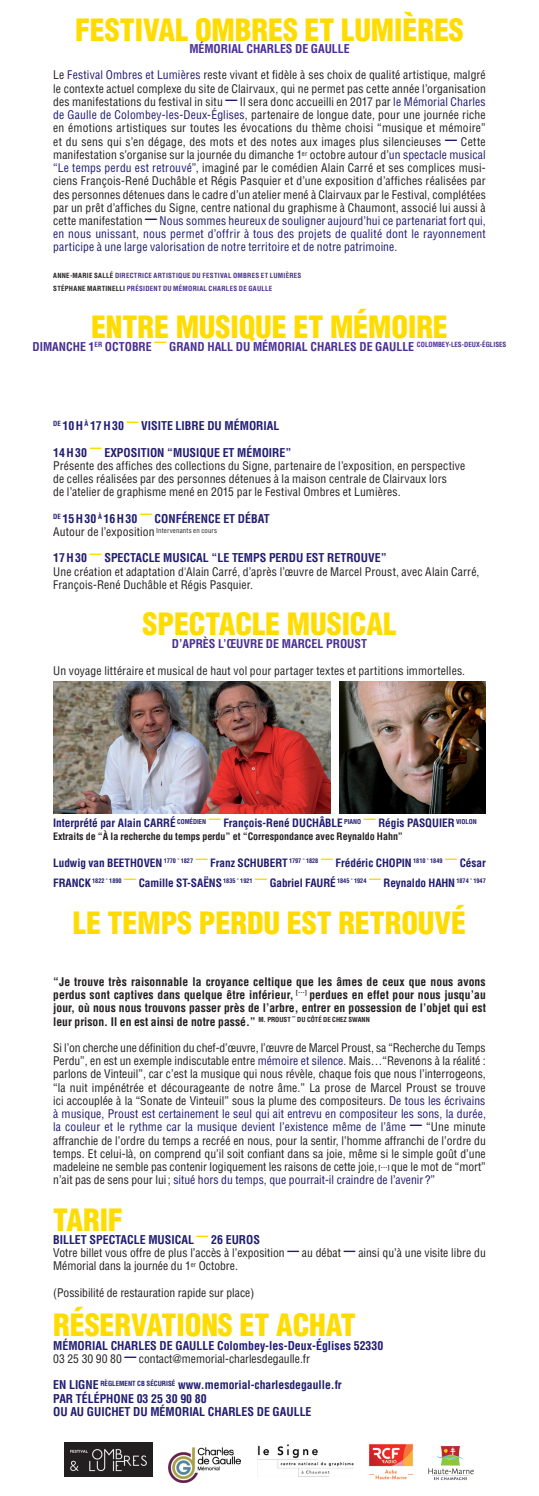
<style>
.page{position:relative;width:539px;height:1496px;background:#fff}
.page>*{position:absolute;margin:0;border:0;box-sizing:border-box;transform-origin:0 0}
.t1{font:900 condensed 30px "Helvetica";letter-spacing:-.005em;color:#ffdc01}
.t2{font:700 condensed 11.88px/13.2px "Helvetica";color:#201c70}
.t3{font:700 condensed 11.88px "Helvetica";color:#482e92}
.t4{font:condensed 11.62px/13.2px "Helvetica";letter-spacing:.01em;color:#231f20}
.t5{font:700 condensed 11.62px/13.2px "Helvetica";color:#231f20;text-align:justify}
.t6{font:700 condensed 11.62px "Helvetica";color:#201c70}
.t7{font:700 condensed 11.25px/19.9px "Helvetica";letter-spacing:-.005em;color:#201c70}
.t8{font:700 condensed 10px "Helvetica";letter-spacing:-.005em;color:#231f20}
.t9{font:700 condensed 6.88px/13.2px "Helvetica";letter-spacing:.035em;color:#482e92}
.s1{color:#201c70}
.s2{color:#231f20}
.s3{font-weight:700;font-size:6.75px}
.s4{font-size:11.88px}
</style>
<div class="page">
<img style="left:53px;top:682px;width:277px;height:131px">
<img style="left:339px;top:682px;width:146px;height:131px">
<img style="left:169px;top:1447px;width:72px;height:35px">
<img style="left:257px;top:1444px;width:96px;height:31px">
<img style="left:65px;top:1442px;width:87px;height:34px">
<img style="left:368px;top:1444px;width:45px;height:36px">
<img style="left:428px;top:1446px;width:46px;height:34px">
<h1 class="t1" style="left:75px;top:11px;width:390px">FESTIVAL OMBRES ET LUMIÈRES</h1>
<p class="t4" style="left:53px;top:68px;width:434px;text-align:justify">Le <span class="s1">Festival Ombres et Lumières</span> reste vivant et fidèle à ses choix de qualité artistique, malgré le contexte actuel complexe du site de Clairvaux, qui ne permet pas cette année l’organisation des manifestations du festival in situ <sup>—</sup> Il sera donc accueilli en 2017 par <span class="s1">le Mémorial Charles de Gaulle de Colombey-les-Deux-Églises</span>, partenaire de longue date, pour une journée riche en émotions artistiques sur toutes les évocations du thème choisi “musique et mémoire” et du sens qui s’en dégage, des mots et des notes aux images plus silencieuses <sup>—</sup> Cette manifestation s’organise sur la journée du dimanche 1<sup>er</sup> octobre autour d’<span class="s1">un spectacle musical “Le temps perdu est retrouvé”</span>, imaginé par le comédien Alain Carré et ses complices musi&shy;ciens François-René Duchâble et Régis Pasquier et d’une exposition d’affiches réalisées par des personnes détenues dans le cadre d’un atelier mené à Clairvaux par le Festival, complétées par un prêt d’affiches du Signe, centre national du graphisme à Chaumont, associé lui aussi à cette manifestation <sup>—</sup> <span class="s1">Nous sommes heureux de souligner aujourd’hui ce partenariat fort qui, en nous unissant, nous permet d’offrir à tous des projets de qualité dont le rayonnement participe à une large valorisation de notre territoire et de notre patrimoine.</span></p>
<p class="t9" style="left:53px;top:269px;width:250px"><span class="s2">ANNE-MARIE SALLÉ</span> DIRECTRICE ARTISTIQUE DU FESTIVAL OMBRES ET LUMIÈRES<br><span class="s2">STÉPHANE MARTINELLI</span> PRÉSIDENT DU MÉMORIAL CHARLES DE GAULLE</p>
<h1 class="t1" style="left:91px;top:308px;width:358px">ENTRE MUSIQUE ET MÉMOIRE</h1>
<p class="t3" style="left:189px;top:41px;width:162px">MÉMORIAL CHARLES DE GAULLE</p>
<p class="t3" style="left:32px;top:339px;width:475px">DIMANCHE 1<sup>ER</sup> OCTOBRE <sup>—</sup> GRAND HALL DU MÉMORIAL CHARLES DE GAULLE <sup>COLOMBEY-LES-DEUX-ÉGLISES</sup></p>
<p class="t2" style="left:53px;top:419px;width:228px"><sup>DE</sup> 10H <sup>À</sup> 17H30 <sup>—</sup> VISITE LIBRE DU MÉMORIAL</p>
<p class="t2" style="left:53px;top:445px;width:240px">14H30 <sup>—</sup> EXPOSITION “MUSIQUE ET MÉMOIRE”</p>
<p class="t4" style="left:53px;top:459px;width:413px">Présente des affiches des collections du Signe, partenaire de l’exposition, en perspective de celles réalisées par des personnes détenues à la maison centrale de Clairvaux lors<br>de l’atelier de graphisme mené en 2015 par le Festival Ombres et Lumières.</p>
<p class="t2" style="left:53px;top:511px;width:218px"><sup>DE</sup> 15H30 <sup>À</sup> 16H30 <sup>—</sup> CONFÉRENCE ET DÉBAT</p>
<p class="t4" style="left:53px;top:525px;width:165px">Autour de l’exposition <sup>Intervenants</sup> <sup>en</sup> <sup>cours</sup></p>
<p class="t2" style="left:53px;top:551px;width:335px">17H30 <sup>—</sup> SPECTACLE MUSICAL “LE TEMPS PERDU EST RETROUVE”</p>
<p class="t4" style="left:53px;top:564px;width:428px">Une création et adaptation d'Alain Carré, d’après l’œuvre de Marcel Proust, avec Alain Carré,<br>François-René Duchâble et Régis Pasquier.</p>
<h1 class="t1" style="left:142px;top:605px;width:255px">SPECTACLE MUSICAL</h1>
<p class="t3" style="left:172px;top:636px;width:197px">D’APRÈS L’ŒUVRE DE MARCEL PROUST</p>
<p class="t4" style="left:53px;top:664px;width:413px">Un voyage littéraire et musical de haut vol pour partager textes et partitions immortelles.</p>
<p class="t7" style="left:53px;top:813px;width:425px">Interprété par Alain CARRÉ <sup>COMÉDIEN</sup> <sup>—</sup> François-René DUCHÂBLE <sup>PIANO</sup> <sup>—</sup> Régis PASQUIER <sup>VIOLON</sup></p>
<p class="t8" style="left:53px;top:830px;width:351px">Extraits de “À la recherche du temps perdu” et “Correspondance avec Reynaldo Hahn”</p>
<p class="t7" style="left:53px;top:852px;width:434px">Ludwig van BEETHOVEN <sup>1770</sup> <sup>-</sup> <sup>1827</sup> <sup>—</sup> Franz SCHUBERT <sup>1797</sup> <sup>-</sup> <sup>1828</sup> <sup>—</sup> Frédéric CHOPIN <sup>1810</sup> <sup>-</sup> <sup>1849</sup> <sup>—</sup> César<br>FRANCK <sup>1822</sup> <sup>-</sup> <sup>1890</sup> <sup>—</sup> Camille ST-SAËNS <sup>1835</sup> <sup>-</sup> <sup>1921</sup> <sup>—</sup> Gabriel FAURÉ <sup>1845</sup> <sup>-</sup> <sup>1924</sup> <sup>—</sup> Reynaldo HAHN <sup>1874</sup> <sup>-</sup> <sup>1947</sup></p>
<h1 class="t1" style="left:73px;top:903px;width:395px">LE TEMPS PERDU EST RETROUVÉ</h1>
<p class="t5" style="left:53px;top:974px;width:434px">“Je trouve très raisonnable la croyance celtique que les âmes de ceux que nous avons perdus sont captives dans quelque être inférieur, <sup>[…]</sup> perdues en effet pour nous jusqu’au jour, où nous nous trouvons passer près de l’arbre, entrer en possession de l’objet qui est leur prison. Il en est ainsi de notre passé.” <sup>M.</sup> <sup>PROUST</sup> <sup>–</sup> <sup>DU</sup> <sup>CÔTÉ</sup> <sup>DE</sup> <sup>CHEZ</sup> <sup>SWANN</sup></p>
<p class="t4" style="left:53px;top:1041px;width:434px;text-align:justify">Si l’on cherche une définition du chef-d’œuvre, l’œuvre de Marcel Proust, sa “Recherche du Temps Perdu”, en est un exemple indiscutable entre <span class="s1">mémoire et silence.</span> Mais…“Revenons à la réalité : parlons de Vinteuil”, car c’est la musique qui nous révèle, chaque fois que nous l’interrogeons, “la nuit impénétrée et décourageante de notre âme.” La prose de Marcel Proust se trouve ici accouplée à la “Sonate de Vinteuil” sous la plume des compositeurs. <span class="s1">De tous les écrivains à musique, Proust est certainement le seul qui ait entrevu en compositeur les sons, la durée, la couleur et le rythme car la musique devient l’existence même de l’âme</span> <sup>—</sup> “Une minute affranchie de l’ordre du temps a recréé en nous, pour la sentir, l’homme affranchi de l’ordre du temps. Et celui-là, on comprend qu’il soit confiant dans sa joie, même si le simple goût d’une madeleine ne semble pas contenir logiquement les raisons de cette joie, <span class="s3">[</span><sup>…</sup><span class="s3">]</span> que le mot de “mort” n’ait pas de sens pour lui; <span class="s1">situé hors du temps, que pourrait-il craindre de l’avenir?”</span></p>
<h1 class="t1" style="left:53px;top:1200px;width:71px">TARIF</h1>
<p class="t2" style="left:53px;top:1232px;width:208px">BILLET SPECTACLE MUSICAL <sup>—</sup> 26 EUROS</p>
<p class="t4" style="left:53px;top:1246px;width:434px">Votre billet vous offre de plus l’accès à l’exposition <sup>—</sup> au débat <sup>—</sup> ainsi qu’à une visite libre du<br>Mémorial dans la journée du 1<sup>er</sup> Octobre.</p>
<p class="t4" style="left:53px;top:1285px;width:202px">(Possibilité de restauration rapide sur place)</p>
<h1 class="t1" style="left:53px;top:1306px;width:304px">RÉSERVATIONS ET ACHAT</h1>
<p class="t2" style="left:53px;top:1338px;width:332px">MÉMORIAL CHARLES DE GAULLE Colombey-les-Deux-Églises 52330</p>
<p class="t4" style="left:53px;top:1351px;width:258px">03 25 30 90 80 <sup>—</sup> contact@memorial-charlesdegaulle.fr</p>
<p class="t6" style="left:53px;top:1377px;width:290px"><span class="s4">EN LIGNE</span> <sup>RÈGLEMENT</sup> <sup>CB</sup> <sup>SÉCURISÉ</sup> www.memorial-charlesdegaulle.fr</p>
<p class="t2" style="left:53px;top:1391px;width:260px">PAR TÉLÉPHONE 03 25 30 90 80<br>OU AU GUICHET DU MÉMORIAL CHARLES DE GAULLE</p>
</div>
